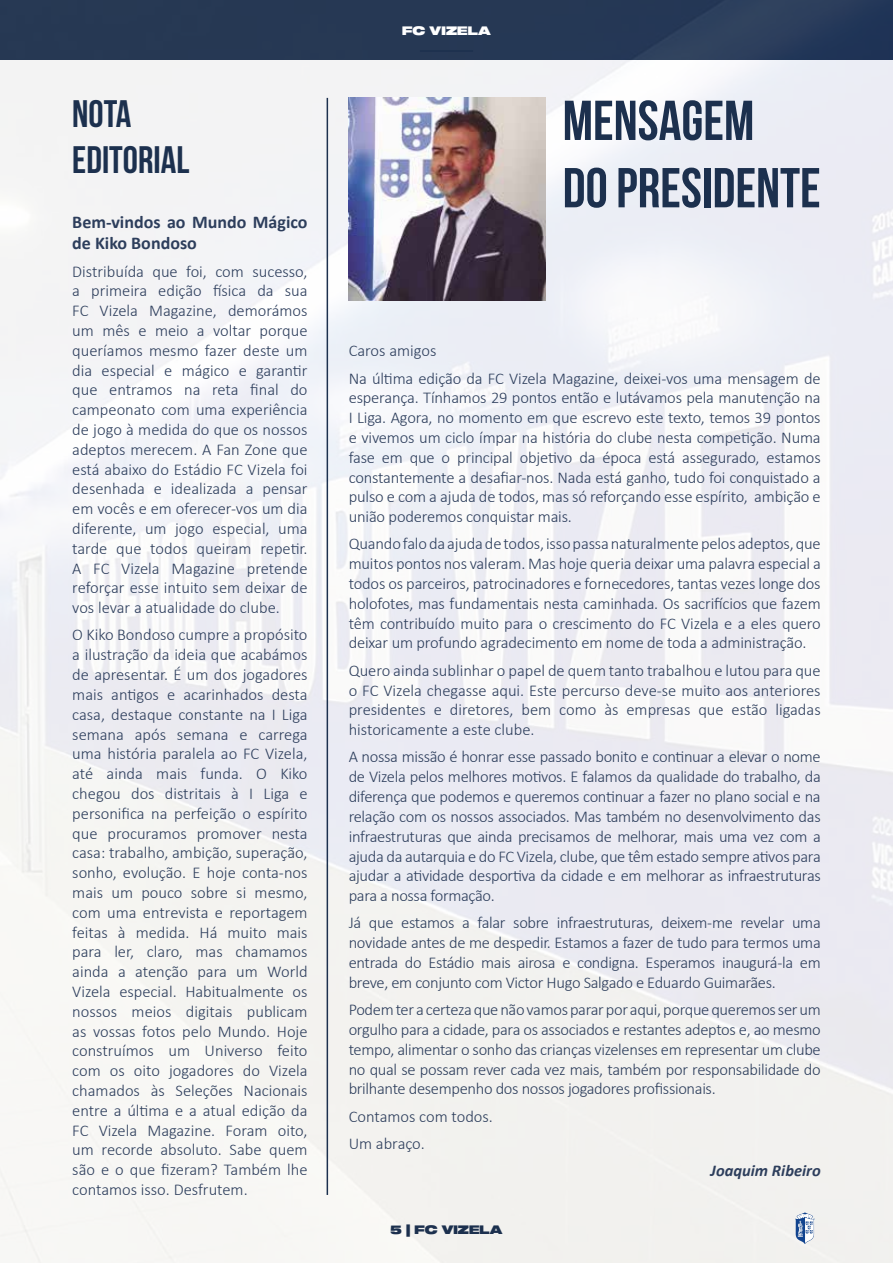
<style>
.page{position:relative;width:893px;height:1263px;background:#fff}
.page>*{position:absolute;margin:0;border:0;box-sizing:border-box;transform-origin:0 0}
.t1{font:700 56.1px/67.3px "Bebas Neue";color:#1c304e}
.t2{font:700 38.25px/45.9px "Bebas Neue";color:#1c304e}
.t3{font:700 18px/21.6px "Calibri";color:#2d3e5c}
.t4{font:300 16.5px/19.8px "Calibri";letter-spacing:-.01em;color:#2d3e5c;text-align:justify}
.t5{font:italic 700 16.5px "Calibri";color:#2d3e5c}
.t6{font:12px "Sequel 100 Wide 95";color:#1c304e}
.t7{font:12px "Sequel 100 Wide 95";letter-spacing:.01em;color:#fff}
</style>
<div class="page">
<img style="left:1px;top:0;width:892px;height:1263px">
<svg style="left:795px;top:1212px;width:19px;height:32px"></svg>
<hr style="left:420px;top:50px;width:53px;height:2px;background:#1c304e">
<hr style="left:327px;top:98px;width:1px;height:1097px;background:#1c304e">
<img style="left:349px;top:98px;width:196px;height:202px">
<h2 class="t2" style="left:72px;top:90px;width:119px">NOTA<br>EDITORIAL</h2>
<p class="t3" style="left:72px;top:210px;width:237px">Bem-vindos ao Mundo Mágico de Kiko Bondoso</p>
<p class="t4" style="left:72px;top:261px;width:237px">Distribuída que foi, com sucesso, a primeira edição física da sua FC Vizela Magazine, demorámos um mês e meio a voltar porque queríamos mesmo fazer deste um dia especial e mágico e garantir que entramos na reta final do campeonato com uma experiência de jogo à medida do que os nossos adeptos merecem. A Fan Zone que está abaixo do Estádio FC Vizela foi desenhada e idealizada a pensar em vocês e em oferecer-vos um dia diferente, um jogo especial, uma tarde que todos queiram repetir.<br>A FC Vizela Magazine pretende reforçar esse intuito sem deixar de vos levar a atualidade do clube.</p>
<p class="t4" style="left:72px;top:625px;width:237px">O Kiko Bondoso cumpre a propósito a ilustração da ideia que acabámos de apresentar. É um dos jogadores mais antigos e acarinhados desta casa, destaque constante na I Liga semana após semana e carrega uma história paralela ao FC Vizela, até ainda mais funda. O Kiko chegou dos distritais à I Liga e personifica na perfeição o espírito que procuramos promover nesta casa: trabalho, ambição, superação, sonho, evolução. E hoje conta-nos mais um pouco sobre si mesmo, com uma entrevista e reportagem feitas à medida. Há muito mais para ler, claro, mas chamamos ainda a atenção para um World Vizela especial. Habitualmente os nossos meios digitais publicam as vossas fotos pelo Mundo. Hoje construímos um Universo feito com os oito jogadores do Vizela chamados às Seleções Nacionais entre a última e a atual edição da FC Vizela Magazine. Foram oito, um recorde absoluto. Sabe quem são e o que fizeram? Também lhe contamos isso. Desfrutem.</p>
<p class="t7" style="left:402px;top:22px;width:90px">FC VIZELA</p>
<h1 class="t1" style="left:563px;top:86px;width:260px">MENSAGEM<br>DO PRESIDENTE</h1>
<p class="t4" style="left:349px;top:337px;width:474px;line-height:27.3px">Caros amigos<br>Na última edição da FC Vizela Magazine, deixei-vos uma mensagem de</p>
<p class="t4" style="left:349px;top:388px;width:474px">esperança. Tínhamos 29 pontos então e lutávamos pela manutenção na I Liga. Agora, no momento em que escrevo este texto, temos 39 pontos e vivemos um ciclo ímpar na história do clube nesta competição. Numa fase em que o principal objetivo da época está assegurado, estamos constantemente a desafiar-nos. Nada está ganho, tudo foi conquistado a pulso e com a ajuda de todos, mas só reforçando esse espírito, ambição e união poderemos conquistar mais.</p>
<p class="t4" style="left:349px;top:534px;width:474px">Quando falo da ajuda de todos, isso passa naturalmente pelos adeptos, que muitos pontos nos valeram. Mas hoje queria deixar uma palavra especial a todos os parceiros, patrocinadores e fornecedores, tantas vezes longe dos holofotes, mas fundamentais nesta caminhada. Os sacrifícios que fazem têm contribuído muito para o crescimento do FC Vizela e a eles quero deixar um profundo agradecimento em nome de toda a administração.</p>
<p class="t4" style="left:349px;top:660px;width:473px">Quero ainda sublinhar o papel de quem tanto trabalhou e lutou para que o FC Vizela chegasse aqui. Este percurso deve-se muito aos anteriores presidentes e diretores, bem como às empresas que estão ligadas historicamente a este clube.</p>
<p class="t4" style="left:349px;top:747px;width:474px">A nossa missão é honrar esse passado bonito e continuar a elevar o nome de Vizela pelos melhores motivos. E falamos da qualidade do trabalho, da diferença que podemos e queremos continuar a fazer no plano social e na relação com os nossos associados. Mas também no desenvolvimento das infraestruturas que ainda precisamos de melhorar, mais uma vez com a ajuda da autarquia e do FC Vizela, clube, que têm estado sempre ativos para ajudar a atividade desportiva da cidade e em melhorar as infraestruturas para a nossa formação.</p>
<p class="t4" style="left:349px;top:913px;width:474px">Já que estamos a falar sobre infraestruturas, deixem-me revelar uma novidade antes de me despedir. Estamos a fazer de tudo para termos uma entrada do Estádio mais airosa e condigna. Esperamos inaugurá-la em breve, em conjunto com Victor Hugo Salgado e Eduardo Guimarães.</p>
<p class="t4" style="left:349px;top:999px;width:474px">Podem ter a certeza que não vamos parar por aqui, porque queremos ser um orgulho para a cidade, para os associados e restantes adeptos e, ao mesmo tempo, alimentar o sonho das crianças vizelenses em representar um clube no qual se possam rever cada vez mais, também por responsabilidade do brilhante desempenho dos nossos jogadores profissionais.</p>
<p class="t4" style="left:349px;top:1102px;width:146px;line-height:27.3px">Contamos com todos.<br>Um abraço.</p>
<p class="t5" style="left:711px;top:1159px;width:112px">Joaquim Ribeiro</p>
<p class="t6" style="left:391px;top:1221px;width:113px">5 | FC VIZELA</p>
</div>
